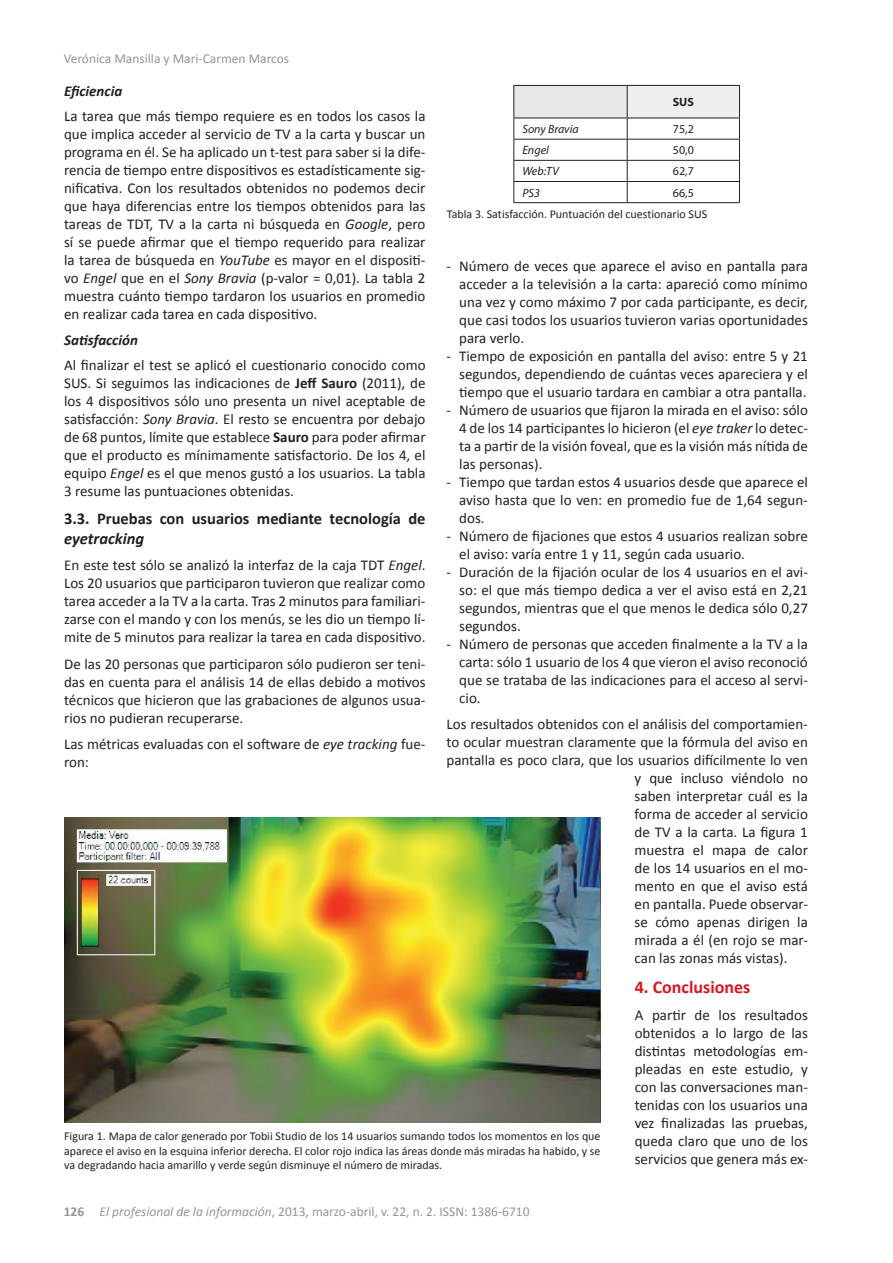
<style>
.page{position:relative;width:893px;height:1263px;background:#fff}
.page>*{position:absolute;margin:0;border:0;box-sizing:border-box;transform-origin:0 0}
.t1{font:700 18px "Calibri";color:#d7171f}
.t2{font:700 16.5px "Calibri";color:#231f20}
.t3{font:italic 700 16.5px "Calibri";color:#231f20}
.t4{font:15px/18px "Calibri";color:#231f20;text-align:justify}
.t5{font:italic 700 15px "Calibri";color:#231f20}
.t6{font:13.5px "Calibri";color:#939598}
.t7{font:12px/14.4px "Calibri";color:#231f20;text-align:justify}
.t8{font:italic 12px "Myriad Pro";color:#231f20}
.t9{font:12px "Myriad Pro";color:#231f20}
.t10{font:700 12px "Myriad Pro";color:#231f20}
.s1{font-style:italic}
.s2{font-weight:700}
</style>
<div class="page">
<div style="left:514px;top:85px;width:113px;height:33px;background:#e6e7e9"></div>
<div style="left:627px;top:85px;width:112px;height:33px;background:#eef0f0"></div>
<hr style="left:513px;top:85px;width:114px;height:1px;background:#231f20">
<hr style="left:513px;top:86px;width:1px;height:32px;background:#231f20">
<hr style="left:513px;top:118px;width:114px;height:1px;background:#231f20">
<hr style="left:513px;top:139px;width:114px;height:1px;background:#231f20">
<hr style="left:513px;top:160px;width:114px;height:1px;background:#231f20">
<hr style="left:513px;top:181px;width:114px;height:1px;background:#231f20">
<svg style="left:513px;top:118px;width:1px;height:84px"></svg>
<hr style="left:513px;top:202px;width:114px;height:1px;background:#231f20">
<hr style="left:627px;top:85px;width:113px;height:1px;background:#231f20">
<hr style="left:627px;top:118px;width:113px;height:1px;background:#231f20">
<hr style="left:627px;top:139px;width:113px;height:1px;background:#231f20">
<hr style="left:627px;top:160px;width:113px;height:1px;background:#231f20">
<hr style="left:627px;top:181px;width:113px;height:1px;background:#231f20">
<hr style="left:627px;top:202px;width:113px;height:1px;background:#231f20">
<hr style="left:627px;top:86px;width:1px;height:32px;background:#231f20">
<hr style="left:739px;top:86px;width:1px;height:32px;background:#231f20">
<svg style="left:627px;top:118px;width:1px;height:84px"></svg>
<svg style="left:739px;top:118px;width:1px;height:84px"></svg>
<img style="left:64px;top:817px;width:537px;height:306px">
<p class="t6" style="left:64px;top:50px;width:227px">Verónica Mansilla y Mari-Carmen Marcos</p>
<p class="t5" style="left:64px;top:82px;width:60px">Eficiencia</p>
<p class="t4" style="left:64px;top:107px;width:363px">La tarea que más tiempo requiere es en todos los casos la que implica acceder al servicio de TV a la carta y buscar un programa en él. Se ha aplicado un t-test para saber si la dife&shy;rencia de tiempo entre dispositivos es estadísticamente sig&shy;nificativa. Con los resultados obtenidos no podemos decir que haya diferencias entre los tiempos obtenidos para las tareas de TDT, TV a la carta ni búsqueda en <span class="s1">Google</span>, pero sí se puede afirmar que el tiempo requerido para realizar la tarea de búsqueda en <span class="s1">YouTube</span> es mayor en el dispositi&shy;vo <span class="s1">Engel</span> que en el <span class="s1">Sony Bravia</span> (p-valor = 0,01). La tabla 2 muestra cuánto tiempo tardaron los usuarios en promedio en realizar cada tarea en cada dispositivo.</p>
<p class="t5" style="left:64px;top:331px;width:75px">Satisfacción</p>
<p class="t4" style="left:64px;top:356px;width:363px">Al finalizar el test se aplicó el cuestionario conocido como SUS. Si seguimos las indicaciones de <span class="s2">Jeff Sauro</span> (2011), de los 4 dispositivos sólo uno presenta un nivel aceptable de satisfacción: <span class="s1">Sony Bravia</span>. El resto se encuentra por debajo de 68 puntos, límite que establece <span class="s2">Sauro</span> para poder afirmar que el producto es mínimamente satisfactorio. De los 4, el equipo <span class="s1">Engel</span> es el que menos gustó a los usuarios. La tabla 3 resume las puntuaciones obtenidas.</p>
<p class="t2" style="left:64px;top:508px;width:363px">3.3. Pruebas con usuarios mediante tecnología de</p>
<p class="t3" style="left:64px;top:528px;width:82px">eyetracking</p>
<p class="t4" style="left:64px;top:556px;width:363px">En este test sólo se analizó la interfaz de la caja TDT <span class="s1">Engel</span>.<br>Los 20 usuarios que participaron tuvieron que realizar como tarea acceder a la TV a la carta. Tras 2 minutos para familiari&shy;zarse con el mando y con los menús, se les dio un tiempo lí&shy;mite de 5 minutos para realizar la tarea en cada dispositivo.</p>
<p class="t4" style="left:64px;top:655px;width:363px">De las 20 personas que participaron sólo pudieron ser teni&shy;das en cuenta para el análisis 14 de ellas debido a motivos técnicos que hicieron que las grabaciones de algunos usua&shy;rios no pudieran recuperarse.</p>
<p class="t4" style="left:64px;top:735px;width:363px">Las métricas evaluadas con el software de <span class="s1">eye tracking</span> fue&shy;ron:</p>
<p class="t10" style="left:673px;top:94px;width:23px">SUS</p>
<p class="t8" style="left:522px;top:122px;width:58px">Sony Bravia</p>
<p class="t9" style="left:673px;top:122px;width:22px">75,2</p>
<p class="t8" style="left:522px;top:143px;width:28px">Engel</p>
<p class="t9" style="left:673px;top:143px;width:22px">50,0</p>
<p class="t8" style="left:522px;top:164px;width:38px">Web:TV</p>
<p class="t9" style="left:673px;top:164px;width:22px">62,7</p>
<p class="t8" style="left:522px;top:185px;width:19px">PS3</p>
<p class="t9" style="left:673px;top:185px;width:22px">66,5</p>
<p class="t7" style="left:447px;top:207px;width:262px">Tabla 3. Satisfacción. Puntuación del cuestionario SUS</p>
<p class="t4" style="left:459px;top:257px;width:350px;text-indent:-13px">- Número de veces que aparece el aviso en pantalla para acceder a la televisión a la carta: apareció como mínimo una vez y como máximo 7 por cada participante, es decir, que casi todos los usuarios tuvieron varias oportunidades para verlo.</p>
<p class="t4" style="left:459px;top:347px;width:350px;text-indent:-13px">- Tiempo de exposición en pantalla del aviso: entre 5 y 21 segundos, dependiendo de cuántas veces apareciera y el tiempo que el usuario tardara en cambiar a otra pantalla.</p>
<p class="t4" style="left:459px;top:401px;width:350px;text-indent:-13px">- Número de usuarios que fijaron la mirada en el aviso: sólo 4 de los 14 participantes lo hicieron (el <span class="s1">eye traker</span> lo detec&shy;ta a partir de la visión foveal, que es la visión más nítida de las personas).</p>
<p class="t4" style="left:459px;top:473px;width:350px;text-indent:-13px">- Tiempo que tardan estos 4 usuarios desde que aparece el aviso hasta que lo ven: en promedio fue de 1,64 segun&shy;dos.</p>
<p class="t4" style="left:459px;top:527px;width:350px;text-indent:-13px">- Número de fijaciones que estos 4 usuarios realizan sobre el aviso: varía entre 1 y 11, según cada usuario.</p>
<p class="t4" style="left:459px;top:563px;width:350px;text-indent:-13px">- Duración de la fijación ocular de los 4 usuarios en el avi&shy;so: el que más tiempo dedica a ver el aviso está en 2,21 segundos, mientras que el que menos le dedica sólo 0,27 segundos.</p>
<p class="t4" style="left:459px;top:635px;width:350px;text-indent:-13px">- Número de personas que acceden finalmente a la TV a la carta: sólo 1 usuario de los 4 que vieron el aviso reconoció que se trataba de las indicaciones para el acceso al servi&shy;cio.</p>
<p class="t4" style="left:446px;top:715px;width:363px">Los resultados obtenidos con el análisis del comportamien-</p>
<p class="t4" style="left:446px;top:733px;width:363px">to ocular muestran claramente que la fórmula del aviso en</p>
<p class="t4" style="left:446px;top:751px;width:363px">pantalla es poco clara, que los usuarios difícilmente lo ven</p>
<p class="t4" style="left:635px;top:769px;width:175px">y que incluso viéndolo no</p>
<p class="t4" style="left:635px;top:787px;width:175px">saben interpretar cuál es la</p>
<p class="t4" style="left:635px;top:805px;width:175px">forma de acceder al servicio</p>
<p class="t4" style="left:635px;top:823px;width:175px">de TV a la carta. La figura 1</p>
<p class="t4" style="left:635px;top:841px;width:175px">muestra el mapa de calor</p>
<p class="t4" style="left:635px;top:859px;width:175px">de los 14 usuarios en el mo-</p>
<p class="t4" style="left:635px;top:877px;width:175px">mento en que el aviso está</p>
<p class="t4" style="left:635px;top:895px;width:175px">en pantalla. Puede observar-</p>
<p class="t4" style="left:635px;top:913px;width:175px">se cómo apenas dirigen la</p>
<p class="t4" style="left:635px;top:931px;width:175px">mirada a él (en rojo se mar-</p>
<p class="t4" style="left:635px;top:949px;width:154px">can las zonas más vistas).</p>
<p class="t1" style="left:635px;top:976px;width:117px">4. Conclusiones</p>
<p class="t4" style="left:635px;top:1006px;width:175px">A partir de los resultados obtenidos a lo largo de las distintas metodologías em&shy;pleadas en este estudio, y con las conversaciones man&shy;tenidas con los usuarios una vez finalizadas las pruebas, queda claro que uno de los servicios que genera más ex-</p>
<p class="t7" style="left:64px;top:1129px;width:538px">Figura 1. Mapa de calor generado por Tobii Studio de los 14 usuarios sumando todos los momentos en los que aparece el aviso en la esquina inferior derecha. El color rojo indica las áreas donde más miradas ha habido, y se va degradando hacia amarillo y verde según disminuye el número de miradas.</p>
<p class="t6" style="left:64px;top:1203px;width:467px"><span class="s2">126</span> <span class="s1">El profesional de la información</span>, 2013, marzo-abril, v. 22, n. 2. ISSN: 1386-6710</p>
</div>
